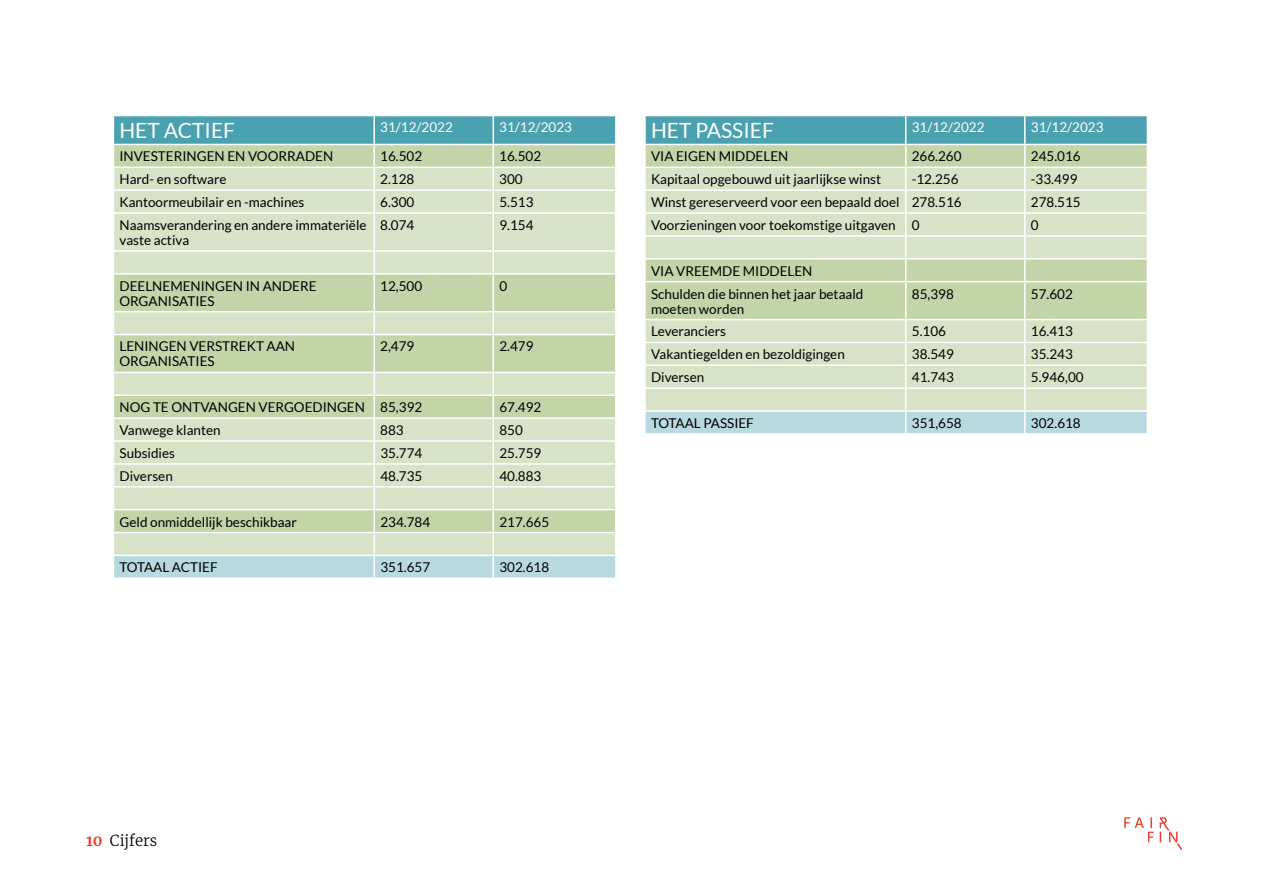
<style>
.page{position:relative;width:1263px;height:893px;background:#fff}
.page>*{position:absolute;margin:0;border:0;box-sizing:border-box;transform-origin:0 0}
.t1{font:21px "Lato";color:#fff}
.t2{font:300 15px "Merriweather";color:#000}
.t3{font:13.5px/15px "Lato";color:#000}
.t4{font:13.5px "Lato";color:#fff}
.s1{font-weight:700;color:#e8412c}
</style>
<div class="page">
<svg style="left:114px;top:214px;width:501px;height:158px;background:#cddbb8"></svg>
<svg style="left:113px;top:116px;width:503px;height:96px;background:#abcdbb"></svg>
<hr style="left:374px;top:189px;width:119px;height:2px;background:#fff">
<hr style="left:373px;top:191px;width:2px;height:21px;background:#fff">
<hr style="left:493px;top:189px;width:124px;height:2px;background:#fff">
<hr style="left:492px;top:191px;width:2px;height:21px;background:#fff">
<hr style="left:615px;top:191px;width:2px;height:21px;background:#fff">
<hr style="left:373px;top:214px;width:2px;height:36px;background:#fff">
<hr style="left:492px;top:214px;width:2px;height:36px;background:#fff">
<hr style="left:113px;top:250px;width:261px;height:2px;background:#fff">
<hr style="left:374px;top:250px;width:119px;height:2px;background:#fff">
<hr style="left:373px;top:252px;width:2px;height:21px;background:#fff">
<hr style="left:493px;top:250px;width:124px;height:2px;background:#fff">
<hr style="left:492px;top:252px;width:2px;height:21px;background:#fff">
<hr style="left:113px;top:273px;width:261px;height:2px;background:#fff">
<hr style="left:374px;top:273px;width:119px;height:2px;background:#fff">
<hr style="left:373px;top:275px;width:2px;height:36px;background:#fff">
<hr style="left:493px;top:273px;width:124px;height:2px;background:#fff">
<hr style="left:492px;top:275px;width:2px;height:36px;background:#fff">
<hr style="left:113px;top:311px;width:261px;height:1px;background:#fff">
<hr style="left:374px;top:311px;width:119px;height:1px;background:#fff">
<hr style="left:373px;top:312px;width:2px;height:22px;background:#fff">
<hr style="left:493px;top:311px;width:124px;height:1px;background:#fff">
<hr style="left:492px;top:312px;width:2px;height:22px;background:#fff">
<hr style="left:113px;top:334px;width:261px;height:1px;background:#fff">
<hr style="left:374px;top:334px;width:119px;height:1px;background:#fff">
<hr style="left:373px;top:335px;width:2px;height:37px;background:#fff">
<hr style="left:493px;top:334px;width:124px;height:1px;background:#fff">
<hr style="left:492px;top:335px;width:2px;height:37px;background:#fff">
<svg style="left:113px;top:373px;width:503px;height:204px;background:#d1dfc5"></svg>
<hr style="left:373px;top:556px;width:2px;height:21px;background:#fff">
<hr style="left:492px;top:556px;width:2px;height:21px;background:#fff">
<hr style="left:615px;top:556px;width:2px;height:21px;background:#fff">
<hr style="left:374px;top:486px;width:119px;height:1px;background:#fff">
<hr style="left:373px;top:487px;width:2px;height:22px;background:#fff">
<hr style="left:493px;top:486px;width:124px;height:1px;background:#fff">
<hr style="left:492px;top:487px;width:2px;height:22px;background:#fff">
<hr style="left:615px;top:487px;width:2px;height:22px;background:#fff">
<hr style="left:373px;top:533px;width:2px;height:22px;background:#fff">
<hr style="left:374px;top:555px;width:119px;height:1px;background:#fff">
<hr style="left:492px;top:533px;width:2px;height:22px;background:#fff">
<hr style="left:615px;top:533px;width:2px;height:22px;background:#fff">
<hr style="left:493px;top:555px;width:124px;height:1px;background:#fff">
<hr style="left:374px;top:509px;width:119px;height:1px;background:#fff">
<hr style="left:373px;top:510px;width:2px;height:22px;background:#fff">
<hr style="left:374px;top:532px;width:119px;height:1px;background:#fff">
<hr style="left:493px;top:509px;width:124px;height:1px;background:#fff">
<hr style="left:492px;top:510px;width:2px;height:22px;background:#fff">
<hr style="left:615px;top:510px;width:2px;height:22px;background:#fff">
<hr style="left:493px;top:532px;width:124px;height:1px;background:#fff">
<div style="left:645px;top:116px;width:261px;height:28px;background:#4aa1b0"></div>
<svg style="left:646px;top:145px;width:259px;height:22px;background:#c3d5aa"></svg>
<svg style="left:646px;top:168px;width:501px;height:151px;background:#ccdbb7"></svg>
<hr style="left:644px;top:116px;width:2px;height:28px;background:#fff">
<hr style="left:644px;top:189px;width:262px;height:2px;background:#fff">
<hr style="left:644px;top:212px;width:262px;height:2px;background:#fff">
<hr style="left:644px;top:235px;width:262px;height:2px;background:#fff">
<hr style="left:644px;top:258px;width:262px;height:2px;background:#fff">
<svg style="left:905px;top:116px;width:243px;height:165px;background:#bdd5be"></svg>
<hr style="left:644px;top:281px;width:262px;height:1px;background:#fff">
<hr style="left:906px;top:281px;width:119px;height:1px;background:#fff">
<hr style="left:905px;top:282px;width:1px;height:37px;background:#fff">
<hr style="left:1025px;top:281px;width:123px;height:1px;background:#fff">
<hr style="left:1024px;top:282px;width:1px;height:37px;background:#fff">
<svg style="left:645px;top:320px;width:502px;height:113px;background:#d3e2ce"></svg>
<svg style="left:1124px;top:817px;width:30px;height:25px"></svg>
<svg style="left:1160px;top:817px;width:22px;height:33px"></svg>
<h1 class="t1" style="left:119px;top:119px;width:117px">HET ACTIEF</h1>
<p class="t4" style="left:380px;top:120px;width:74px">31/12/2022</p>
<p class="t4" style="left:499px;top:120px;width:74px">31/12/2023</p>
<p class="t3" style="left:119px;top:149px;width:215px">INVESTERINGEN EN VOORRADEN</p>
<p class="t3" style="left:380px;top:149px;width:44px">16.502</p>
<p class="t3" style="left:499px;top:149px;width:44px">16.502</p>
<p class="t3" style="left:119px;top:172px;width:109px">Hard- en software</p>
<p class="t3" style="left:380px;top:172px;width:36px">2.128</p>
<p class="t3" style="left:499px;top:172px;width:25px">300</p>
<p class="t3" style="left:119px;top:195px;width:187px">Kantoormeubilair en -machines</p>
<p class="t3" style="left:380px;top:195px;width:36px">6.300</p>
<p class="t3" style="left:499px;top:195px;width:36px">5.513</p>
<p class="t3" style="left:119px;top:217px;width:249px">Naamsverandering en andere immateriële vaste activa</p>
<p class="t3" style="left:380px;top:217px;width:36px">8.074</p>
<p class="t3" style="left:499px;top:217px;width:36px">9.154</p>
<p class="t3" style="left:119px;top:278px;width:199px">DEELNEMENINGEN IN ANDERE<br>ORGANISATIES</p>
<p class="t3" style="left:380px;top:278px;width:44px">12,500</p>
<p class="t3" style="left:499px;top:278px;width:9px">0</p>
<p class="t3" style="left:120px;top:339px;width:177px">LENINGEN VERSTREKT AAN<br>ORGANISATIES</p>
<p class="t3" style="left:380px;top:339px;width:36px">2,479</p>
<p class="t3" style="left:499px;top:339px;width:36px">2.479</p>
<p class="t3" style="left:120px;top:400px;width:304px">NOG TE ONTVANGEN VERGOEDINGEN 85,392</p>
<p class="t3" style="left:499px;top:400px;width:44px">67.492</p>
<p class="t3" style="left:120px;top:423px;width:103px">Vanwege klanten</p>
<p class="t3" style="left:380px;top:423px;width:25px">883</p>
<p class="t3" style="left:499px;top:423px;width:25px">850</p>
<p class="t3" style="left:120px;top:445px;width:57px">Subsidies</p>
<p class="t3" style="left:380px;top:445px;width:44px">35.774</p>
<p class="t3" style="left:499px;top:445px;width:44px">25.759</p>
<p class="t3" style="left:120px;top:468px;width:55px">Diversen</p>
<p class="t3" style="left:380px;top:468px;width:44px">48.735</p>
<p class="t3" style="left:499px;top:468px;width:44px">40.883</p>
<p class="t3" style="left:120px;top:514px;width:179px">Geld onmiddellijk beschikbaar</p>
<p class="t3" style="left:380px;top:514px;width:51px">234.784</p>
<p class="t3" style="left:499px;top:514px;width:51px">217.665</p>
<p class="t3" style="left:120px;top:560px;width:100px">TOTAAL ACTIEF</p>
<p class="t3" style="left:380px;top:560px;width:51px">351.657</p>
<p class="t3" style="left:499px;top:560px;width:51px">302.618</p>
<h1 class="t1" style="left:651px;top:119px;width:124px">HET PASSIEF</h1>
<p class="t4" style="left:912px;top:120px;width:74px">31/12/2022</p>
<p class="t4" style="left:1031px;top:120px;width:74px">31/12/2023</p>
<p class="t3" style="left:651px;top:149px;width:139px">VIA EIGEN MIDDELEN</p>
<p class="t3" style="left:912px;top:149px;width:51px">266.260</p>
<p class="t3" style="left:1031px;top:149px;width:51px">245.016</p>
<p class="t3" style="left:651px;top:172px;width:232px">Kapitaal opgebouwd uit jaarlijkse winst</p>
<p class="t3" style="left:912px;top:172px;width:48px">-12.256</p>
<p class="t3" style="left:1031px;top:172px;width:48px">-33.499</p>
<p class="t3" style="left:651px;top:195px;width:312px">Winst gereserveerd voor een bepaald doel 278.516</p>
<p class="t3" style="left:1031px;top:195px;width:51px">278.515</p>
<p class="t3" style="left:651px;top:217px;width:270px">Voorzieningen voor toekomstige uitgaven 0</p>
<p class="t3" style="left:1031px;top:217px;width:9px">0</p>
<p class="t3" style="left:651px;top:259px;width:214px;line-height:22.8px">VIA VREEMDE MIDDELEN<br>Schulden die binnen het jaar betaald</p>
<p class="t3" style="left:651px;top:301px;width:95px">moeten worden</p>
<p class="t3" style="left:912px;top:286px;width:44px">85,398</p>
<p class="t3" style="left:1031px;top:286px;width:44px">57.602</p>
<p class="t3" style="left:651px;top:324px;width:77px">Leveranciers</p>
<p class="t3" style="left:912px;top:324px;width:36px">5.106</p>
<p class="t3" style="left:1031px;top:324px;width:44px">16.413</p>
<p class="t3" style="left:651px;top:347px;width:195px">Vakantiegelden en bezoldigingen</p>
<p class="t3" style="left:912px;top:347px;width:44px">38.549</p>
<p class="t3" style="left:1031px;top:347px;width:44px">35.243</p>
<p class="t3" style="left:651px;top:370px;width:55px">Diversen</p>
<p class="t3" style="left:912px;top:370px;width:44px">41.743</p>
<p class="t3" style="left:1031px;top:370px;width:54px">5.946,00</p>
<p class="t3" style="left:651px;top:415px;width:104px">TOTAAL PASSIEF</p>
<p class="t3" style="left:912px;top:415px;width:51px">351,658</p>
<p class="t3" style="left:1031px;top:415px;width:51px">302.618</p>
<p class="t2" style="left:86px;top:830px;width:73px"><span class="s1">10</span> Cijfers</p>
</div>
